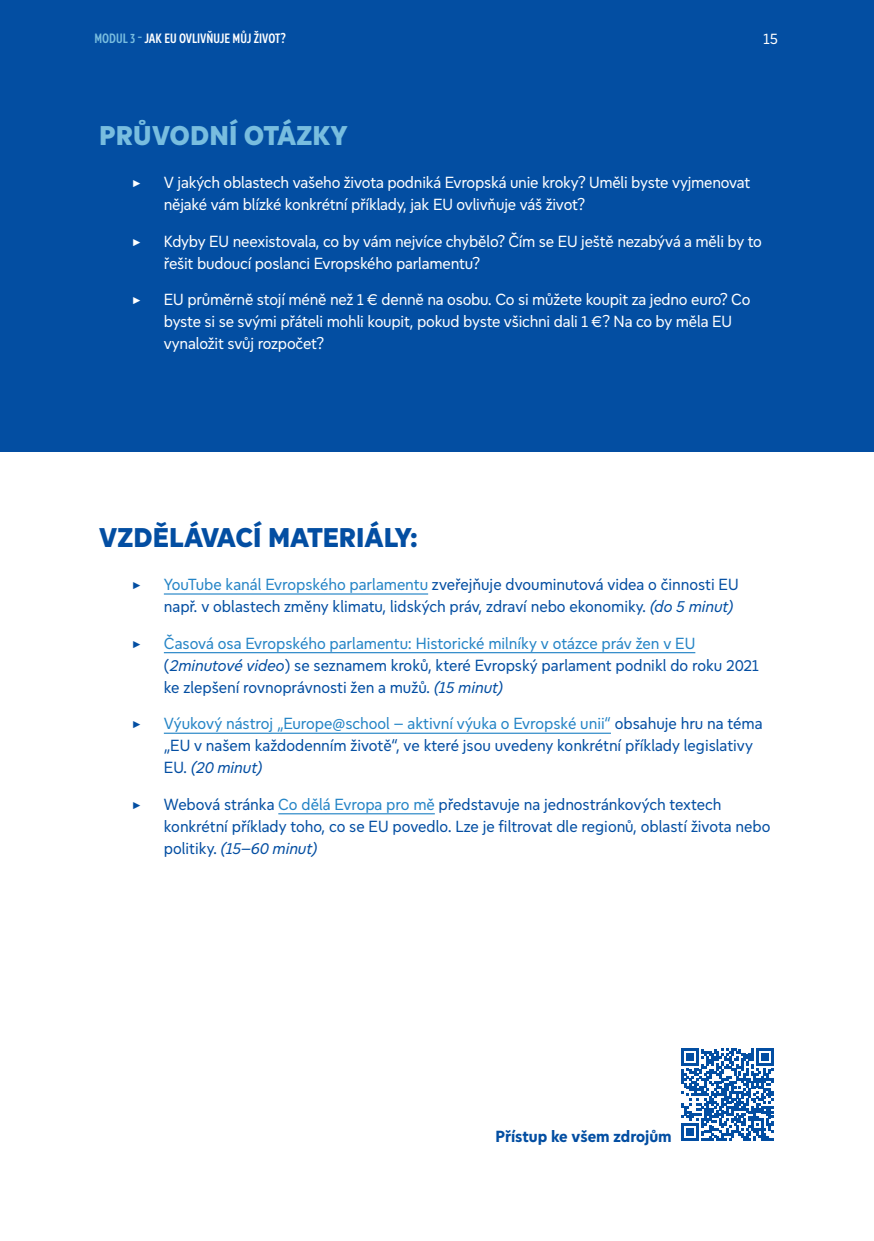
<style>
.page{position:relative;width:874px;height:1241px;background:#fff}
.page>*{position:absolute;margin:0;border:0;box-sizing:border-box;transform-origin:0 0}
.t1{font:800 28px "Europea Eco";color:#034ea2}
.t2{font:800 28px "Europea Eco";color:#78bddf}
.t3{font:16.62px/21.9px "Europea Eco";color:#034ea2}
.t4{font:16.62px/21.9px "Europea Eco";letter-spacing:-.01em;color:#fff}
.t5{font:700 16.62px "Europea Eco";color:#034ea2}
.t6{font:15.75px "Europea Eco";color:#fff}
.t7{font:600 14px "Europea Narrow";color:#fff}
.s1{color:#78bddf}
.s2{color:#2484c6}
.s3{font-style:italic}
</style>
<div class="page">
<div style="left:0;top:0;width:873px;height:451px;background:#034ea2"></div>
<hr style="left:164px;top:593px;width:264px;height:1px;background:#2484c6">
<hr style="left:164px;top:652px;width:531px;height:1px;background:#2484c6">
<hr style="left:164px;top:732px;width:446px;height:1px;background:#2484c6">
<hr style="left:278px;top:813px;width:156px;height:1px;background:#2484c6">
<svg style="left:681px;top:1048px;width:92px;height:92px"></svg>
<p class="t7" style="left:94px;top:28px;width:193px"><span class="s1">MODUL 3 -</span> JAK EU OVLIVŇUJE MŮJ ŽIVOT?</p>
<p class="t6" style="left:763px;top:27px;width:16px">15</p>
<h1 class="t2" style="left:99px;top:114px;width:250px">PRŮVODNÍ OTÁZKY</h1>
<p class="t4" style="left:132px;top:170px;width:10px">▶</p>
<p class="t4" style="left:164px;top:170px;width:587px">V jakých oblastech vašeho života podniká Evropská unie kroky? Uměli byste vyjmenovat nějaké vám blízké konkrétní příklady, jak EU ovlivňuje váš život?</p>
<p class="t4" style="left:132px;top:229px;width:10px">▶</p>
<p class="t4" style="left:164px;top:229px;width:599px">Kdyby EU neexistovala, co by vám nejvíce chybělo? Čím se EU ještě nezabývá a měli by to řešit budoucí poslanci Evropského parlamentu?</p>
<p class="t4" style="left:132px;top:287px;width:10px">▶</p>
<p class="t4" style="left:164px;top:287px;width:587px">EU průměrně stojí méně než 1 € denně na osobu. Co si můžete koupit za jedno euro? Co byste si se svými přáteli mohli koupit, pokud byste všichni dali 1 €? Na co by měla EU vynaložit svůj rozpočet?</p>
<h1 class="t1" style="left:99px;top:516px;width:320px">VZDĚLÁVACÍ MATERIÁLY:</h1>
<p class="t3" style="left:132px;top:572px;width:10px">▶</p>
<p class="t3" style="left:164px;top:572px;width:576px"><span class="s2">YouTube kanál Evropského parlamentu</span> zveřejňuje dvouminutová videa o činnosti EU např. v oblastech změny klimatu, lidských práv, zdraví nebo ekonomiky. <span class="s3">(do 5 minut)</span></p>
<p class="t3" style="left:132px;top:631px;width:10px">▶</p>
<p class="t3" style="left:164px;top:631px;width:596px"><span class="s2">Časová osa Evropského parlamentu: Historické milníky v otázce práv žen v EU </span>(<span class="s3">2minutové video</span>) se seznamem kroků, které Evropský parlament podnikl do roku 2021 ke zlepšení rovnoprávnosti žen a mužů. <span class="s3">(15 minut)</span></p>
<p class="t3" style="left:132px;top:711px;width:10px">▶</p>
<p class="t3" style="left:164px;top:711px;width:600px"><span class="s2">Výukový nástroj „Europe@school – aktivní výuka o Evropské unii“</span> obsahuje hru na téma „EU v našem každodenním životě“, ve které jsou uvedeny konkrétní příklady legislativy<br>EU. <span class="s3">(20 minut)</span></p>
<p class="t3" style="left:132px;top:792px;width:10px">▶</p>
<p class="t3" style="left:164px;top:792px;width:607px">Webová stránka <span class="s2">Co dělá Evropa pro mě</span> představuje na jednostránkových textech konkrétní příklady toho, co se EU povedlo. Lze je filtrovat dle regionů, oblastí života nebo politiky. <span class="s3">(15–60 minut)</span></p>
<p class="t5" style="left:495px;top:1123px;width:178px">Přístup ke všem zdrojům</p>
</div>
